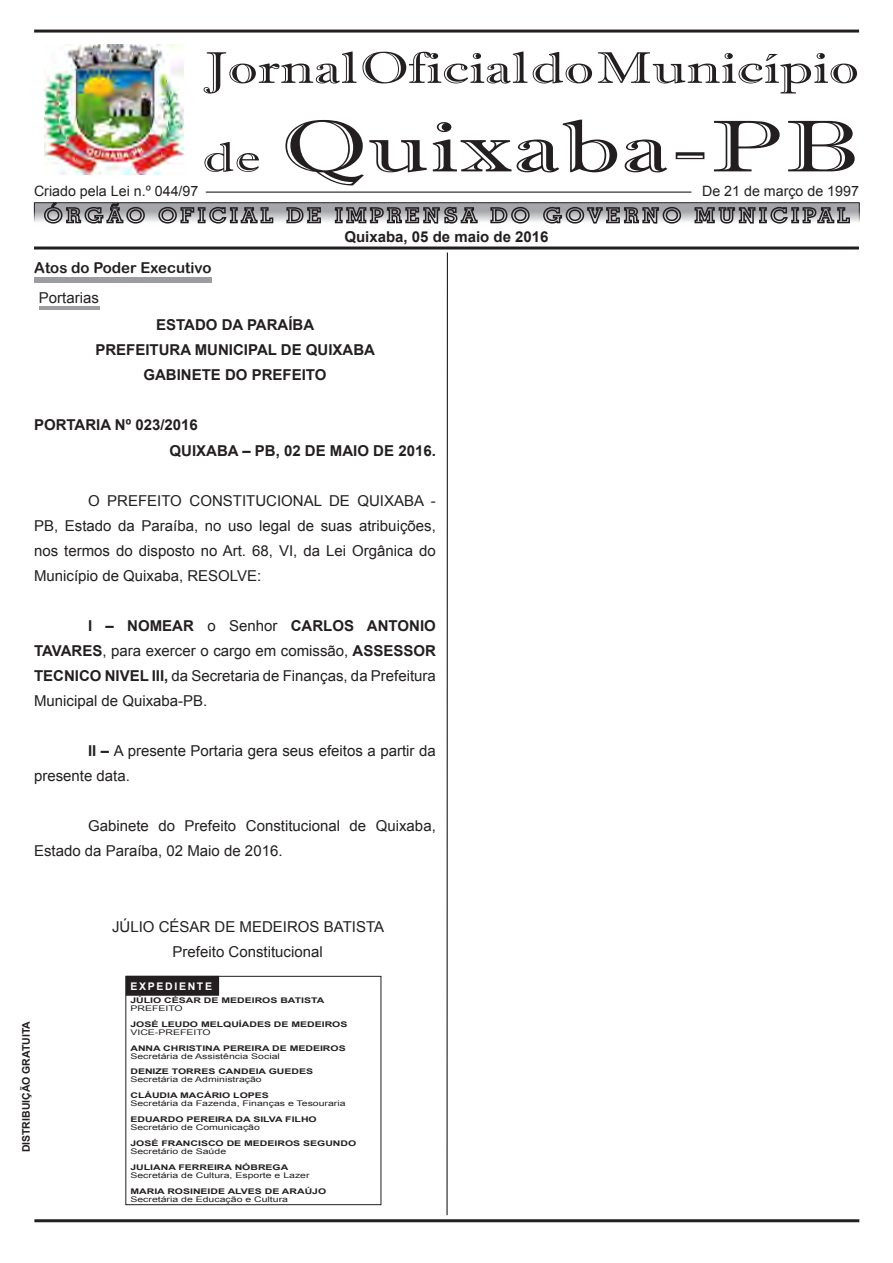
<style>
.page{position:relative;width:893px;height:1263px;background:#fff}
.page>*{position:absolute;margin:0;border:0;box-sizing:border-box;transform-origin:0 0}
.t1{font:73.2px "Imprint MT Shadow";letter-spacing:.01em;color:#231f20;scale:1.45 1}
.t2{font:44.4px "Imprint MT Shadow";color:#231f20;scale:1.35 1}
.t3{font:15px/25px "Arial";color:#231f20;text-align:justify}
.t4{font:700 15px "Arial";color:#231f20}
.t5{font:15px "Arial Rounded MT Bold";color:#231f20}
.t6{font:14.25px "Arial";color:#231f20}
.t7{font:700 10.5px "Arial";color:#231f20}
.t8{font:700 10.5px "Arial";letter-spacing:.16em;color:#fff}
.t9{font:700 7.8px "Arial";color:#231f20;scale:1.35 1}
.t10{font:7.8px "Arial";color:#231f20;scale:1.35 1}
.s1{font-size:42.15px}
.s2{font-weight:700}
</style>
<div class="page">
<hr style="left:446px;top:252px;width:2px;height:963px;background:#231f20">
<hr style="left:34px;top:246px;width:825px;height:3px;background:#231f20">
<div style="left:34px;top:277px;width:177px;height:6px;background:#9b9da0"></div>
<hr style="left:39px;top:307px;width:61px;height:3px;background:#9b9da0">
<img style="left:45px;top:44px;width:138px;height:130px">
<hr style="left:34px;top:30px;width:825px;height:3px;background:#231f20">
<svg style="left:36px;top:204px;width:822px;height:18px;fill:#a5a6aa"></svg>
<div style="left:34px;top:202px;width:826px;height:26px;border:1px solid #231f20"></div>
<svg style="left:43px;top:202px;width:103px;height:22px"></svg>
<svg style="left:158px;top:206px;width:116px;height:18px"></svg>
<svg style="left:286px;top:206px;width:36px;height:18px"></svg>
<svg style="left:334px;top:203px;width:144px;height:21px"></svg>
<svg style="left:490px;top:206px;width:41px;height:18px"></svg>
<svg style="left:542px;top:206px;width:140px;height:18px"></svg>
<svg style="left:694px;top:203px;width:157px;height:21px"></svg>
<hr style="left:206px;top:192px;width:485px;height:1px;background:#231f20">
<hr style="left:34px;top:1219px;width:825px;height:3px;background:#231f20">
<div style="left:126px;top:976px;width:93px;height:19px;background:#231f20"></div>
<div style="left:125px;top:976px;width:256px;height:229px;border:1px solid #231f20"></div>
<p class="t2" style="left:203px;top:42px;width:487px">Jornal Oficial do Município</p>
<p class="t1" style="left:203px;top:103px;width:454px"><span class="s1">de</span> Quixaba-PB</p>
<p class="t6" style="left:34px;top:182px;width:166px">Criado pela Lei n.º 044/97</p>
<p class="t6" style="left:702px;top:182px;width:158px">De 21 de março de 1997</p>
<p class="t4" style="left:344px;top:226px;width:206px">Quixaba, 05 de maio de 2016</p>
<p class="t5" style="left:34px;top:259px;width:179px">Atos do Poder Executivo</p>
<p class="t3" style="left:39px;top:285px;width:62px">Portarias</p>
<p class="t4" style="left:156px;top:315px;width:160px">ESTADO DA PARAÍBA</p>
<p class="t4" style="left:95px;top:340px;width:281px">PREFEITURA MUNICIPAL DE QUIXABA</p>
<p class="t4" style="left:143px;top:365px;width:185px">GABINETE DO PREFEITO</p>
<p class="t4" style="left:34px;top:415px;width:165px">PORTARIA Nº 023/2016</p>
<p class="t4" style="left:170px;top:440px;width:268px">QUIXABA – PB, 02 DE MAIO DE 2016.</p>
<p class="t3" style="left:34px;top:488px;width:403px;text-indent:54px">O PREFEITO CONSTITUCIONAL DE QUIXABA - PB, Estado da Paraíba, no uso legal de suas atribuições, nos termos do disposto no Art. 68, VI, da Lei Orgânica do Município de Quixaba, RESOLVE:</p>
<p class="t3" style="left:34px;top:613px;width:403px;text-indent:54px"><span class="s2">I – NOMEAR</span> o Senhor <span class="s2">CARLOS ANTONIO TAVARES</span>, para exercer o cargo em comissão, <span class="s2">ASSESSOR TECNICO NIVEL III,</span> da Secretaria de Finanças, da Prefeitura Municipal de Quixaba-PB.</p>
<p class="t3" style="left:34px;top:738px;width:403px;text-indent:54px"><span class="s2">II –</span> A presente Portaria gera seus efeitos a partir da presente data.</p>
<p class="t3" style="left:34px;top:814px;width:403px;text-indent:54px">Gabinete do Prefeito Constitucional de Quixaba,<br>Estado da Paraíba, 02 Maio de 2016.</p>
<p class="t7" style="left:19px;top:1152px;width:133px;rotate:-90deg">DISTRIBUIÇÃO GRATUITA</p>
<p class="t3" style="left:112px;top:914px;width:273px">JÚLIO CÉSAR DE MEDEIROS BATISTA</p>
<p class="t3" style="left:173px;top:939px;width:152px">Prefeito Constitucional</p>
<p class="t8" style="left:130px;top:980px;width:83px">EXPEDIENTE</p>
<p class="t9" style="left:130px;top:995px;width:145px">JÚLIO CÉSAR DE MEDEIROS BATISTA</p>
<p class="t10" style="left:130px;top:1003px;width:40px">PREFEITO</p>
<p class="t9" style="left:130px;top:1019px;width:162px">JOSÉ LEUDO MELQUÍADES DE MEDEIROS</p>
<p class="t10" style="left:130px;top:1027px;width:61px">VICE-PREFEITO</p>
<p class="t9" style="left:130px;top:1043px;width:161px">ANNA CHRISTINA PEREIRA DE MEDEIROS</p>
<p class="t10" style="left:130px;top:1051px;width:112px">Secretária de Assistência Social</p>
<p class="t9" style="left:130px;top:1066px;width:137px">DENIZE TORRES CANDEIA GUEDES</p>
<p class="t10" style="left:130px;top:1074px;width:99px">Secretária de Administração</p>
<p class="t9" style="left:130px;top:1090px;width:104px">CLÁUDIA MACÁRIO LOPES</p>
<p class="t10" style="left:130px;top:1098px;width:161px">Secretária da Fazenda, Finanças e Tesouraria</p>
<p class="t9" style="left:130px;top:1114px;width:139px">EDUARDO PEREIRA DA SILVA FILHO</p>
<p class="t10" style="left:130px;top:1122px;width:97px">Secretário de Comunicação</p>
<p class="t9" style="left:130px;top:1138px;width:169px">JOSÉ FRANCISCO DE MEDEIROS SEGUNDO</p>
<p class="t10" style="left:130px;top:1146px;width:72px">Secretário de Saúde</p>
<p class="t9" style="left:130px;top:1162px;width:118px">JULIANA FERREIRA NÓBREGA</p>
<p class="t10" style="left:130px;top:1170px;width:134px">Secretária de Cultura, Esporte e Lazer</p>
<p class="t9" style="left:130px;top:1186px;width:147px">MARIA ROSINEIDE ALVES DE ARAÚJO</p>
<p class="t10" style="left:130px;top:1194px;width:118px">Secretária de Educação e Cultura</p>
</div>
